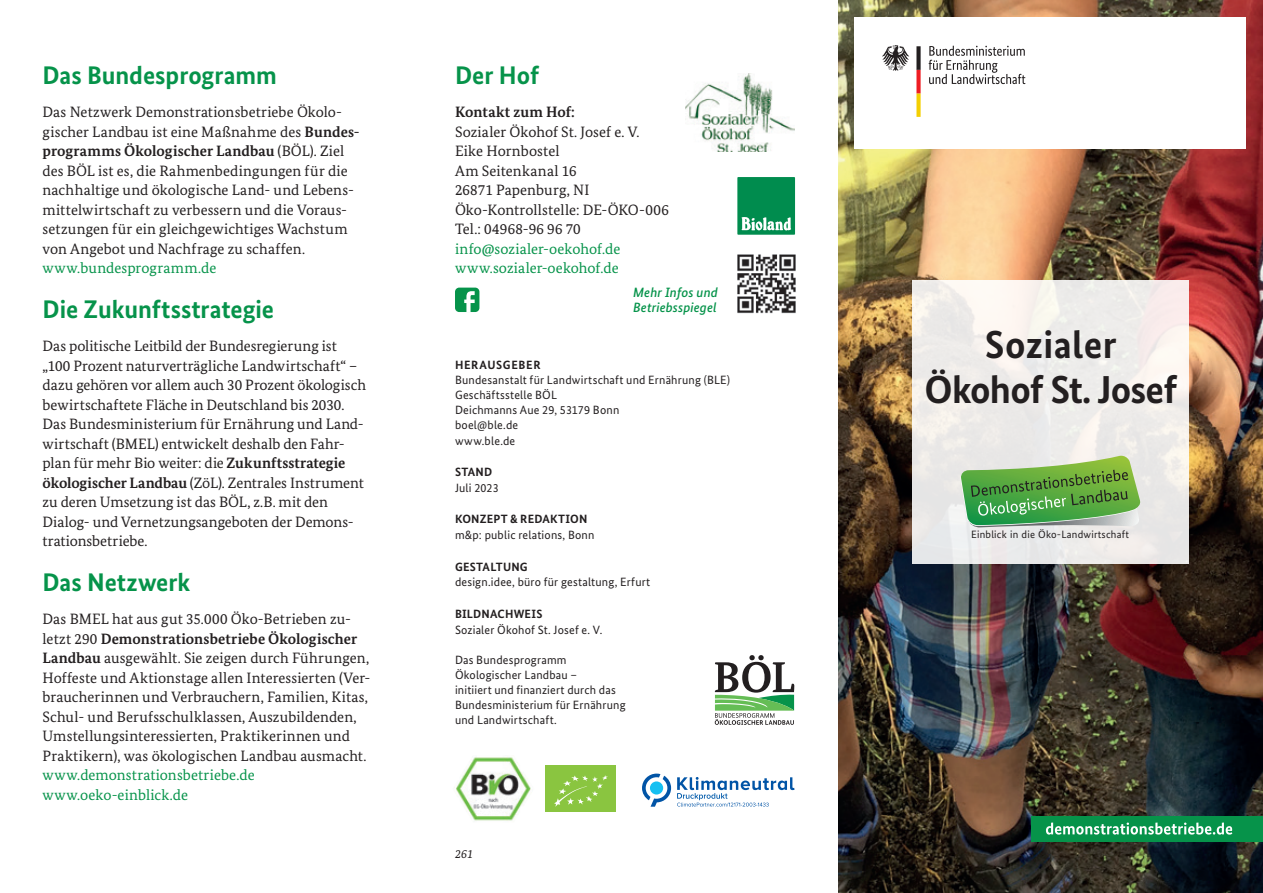
<style>
.page{position:relative;width:1263px;height:893px;background:#fff}
.page>*{position:absolute;margin:0;border:0;box-sizing:border-box;transform-origin:0 0}
.t1{font:700 39px/45px "Bundes Sans";letter-spacing:-.02em;color:#231f20;text-align:center}
.t2{font:700 25.5px "Bundes Sans";color:#06934a}
.t3{font:15px/19.5px "Bundes Serif";letter-spacing:.005em;color:#231f20}
.t4{font:15px/19.5px "Bundes Serif";letter-spacing:.005em;color:#06934a}
.t5{font:700 15px "Bundes Serif";letter-spacing:.01em;color:#231f20}
.t6{font:italic 500 13.5px/15px "Bundes Sans";letter-spacing:.01em;color:#06934a}
.t7{font:12px/15.1px "Bundes Sans";letter-spacing:.015em;color:#231f20}
.t8{font:700 12px "Bundes Sans";letter-spacing:.02em;color:#231f20}
.t9{font:700 12px "Bundes Sans";letter-spacing:.055em;color:#231f20}
.t10{font:italic 12px "Bundes Serif";color:#231f20}
.t11{font:10.65px "Bundes Sans";letter-spacing:.02em;color:#231f20}
.s1{font-weight:700}
</style>
<div class="page">
<img style="left:838px;top:0;width:425px;height:893px">
<div style="left:854px;top:17px;width:392px;height:132px;background:#fff"></div>
<div style="left:1032px;top:816px;width:231px;height:26px;background:#06934a"></div>
<svg style="left:1046px;top:822px;width:186px;height:13px"></svg>
<div style="left:912px;top:281px;width:277px;height:283px;background:linear-gradient(to bottom,#f5f0ed,#e8e8e7)"></div>
<svg style="left:642px;top:774px;width:29px;height:33px"></svg>
<svg style="left:677px;top:777px;width:118px;height:30px"></svg>
<svg style="left:929px;top:46px;width:96px;height:38px"></svg>
<svg style="left:882px;top:45px;width:27px;height:26px"></svg>
<svg style="left:916px;top:46px;width:5px;height:71px"></svg>
<img style="left:737px;top:254px;width:59px;height:60px">
<img style="left:685px;top:73px;width:109px;height:78px">
<img style="left:465px;top:759px;width:8px;height:13px">
<div style="left:545px;top:765px;width:70px;height:47px;background:#8ac540"></div>
<svg style="left:554px;top:775px;width:54px;height:32px"></svg>
<div style="left:455px;top:288px;width:24px;height:24px;background:#06934a;border-radius:4px"></div>
<svg style="left:464px;top:291px;width:11px;height:21px"></svg>
<div style="left:737px;top:177px;width:58px;height:58px;background:#008c4e"></div>
<svg style="left:741px;top:217px;width:50px;height:14px"></svg>
<svg style="left:960px;top:456px;width:181px;height:72px;background:#7db26d"></svg>
<svg style="left:715px;top:655px;width:79px;height:70px"></svg>
<h2 class="t2" style="left:43px;top:60px;width:236px">Das Bundesprogramm</h2>
<p class="t3" style="left:43px;top:102px;width:319px">Das Netzwerk Demonstrationsbetriebe Ökolo&shy;gischer Landbau ist eine Maßnahme des <span class="s1">Bundes&shy;programms Ökologischer Landbau</span> (BÖL). Ziel des BÖL ist es, die Rahmenbedingungen für die nachhaltige und ökologische Land- und Lebens&shy;mittelwirtschaft zu verbessern und die Voraus&shy;setzungen für ein gleichgewichtiges Wachstum von Angebot und Nachfrage zu schaffen.</p>
<p class="t4" style="left:43px;top:258px;width:175px">www.bundesprogramm.de</p>
<h2 class="t2" style="left:43px;top:294px;width:233px">Die Zukunftsstrategie</h2>
<p class="t3" style="left:43px;top:336px;width:325px">Das politische Leitbild der Bundesregierung ist „100 Prozent naturverträgliche Landwirtschaft“ – dazu gehören vor allem auch 30 Prozent ökologisch bewirtschaftete Fläche in Deutschland bis 2030.<br>Das Bundesministerium für Ernährung und Land&shy;wirtschaft (BMEL) entwickelt deshalb den Fahr&shy;plan für mehr Bio weiter: die <span class="s1">Zukunftsstrategie ökologischer Landbau</span> (ZöL). Zentrales Instrument zu deren Umsetzung ist das BÖL, z.B. mit den Dialog- und Vernetzungsangeboten der Demons&shy;trationsbetriebe.</p>
<h2 class="t2" style="left:43px;top:567px;width:149px">Das Netzwerk</h2>
<p class="t3" style="left:43px;top:609px;width:329px">Das BMEL hat aus gut 35.000 Öko-Betrieben zu&shy;letzt 290 <span class="s1">Demonstrationsbetriebe Ökologischer Landbau</span> ausgewählt. Sie zeigen durch Führungen, Hoffeste und Aktionstage allen Interessierten (Ver&shy;braucherinnen und Verbrauchern, Familien, Kitas, Schul- und Berufsschulklassen, Auszubildenden, Umstellungsinteressierten, Praktikerinnen und Praktikern), was ökologischen Landbau ausmacht.</p>
<p class="t4" style="left:43px;top:765px;width:214px">www.demonstrationsbetriebe.de www.oeko-einblick.de</p>
<h2 class="t2" style="left:455px;top:60px;width:86px">Der Hof</h2>
<p class="t5" style="left:455px;top:103px;width:121px">Kontakt zum Hof:</p>
<p class="t3" style="left:455px;top:121px;width:215px">Sozialer Ökohof St. Josef e. V.<br>Eike Hornbostel<br>Am Seitenkanal 16<br>26871 Papenburg, NI<br>Öko-Kontrollstelle: DE-ÖKO-006<br>Tel.: 04968-96 96 70</p>
<p class="t4" style="left:455px;top:238px;width:167px">info@sozialer-oekohof.de www.sozialer-oekohof.de</p>
<p class="t6" style="left:633px;top:285px;width:86px">Mehr Infos und<br>Betriebsspiegel</p>
<p class="t9" style="left:455px;top:357px;width:87px">HERAUSGEBER</p>
<p class="t7" style="left:455px;top:372px;width:277px">Bundesanstalt für Landwirtschaft und Ernährung (BLE)<br>Geschäftsstelle BÖL<br>Deichmanns Aue 29, 53179 Bonn<br>boel@ble.de<br>www.ble.de</p>
<p class="t8" style="left:455px;top:465px;width:39px">STAND</p>
<p class="t7" style="left:455px;top:480px;width:45px">Juli 2023</p>
<p class="t8" style="left:455px;top:512px;width:134px">KONZEPT &amp; REDAKTION</p>
<p class="t7" style="left:455px;top:527px;width:141px">m&amp;p: public relations, Bonn</p>
<p class="t8" style="left:455px;top:559px;width:74px">GESTALTUNG</p>
<p class="t7" style="left:455px;top:574px;width:197px">design.idee, büro für gestaltung, Erfurt</p>
<p class="t8" style="left:455px;top:606px;width:89px">BILDNACHWEIS</p>
<p class="t7" style="left:455px;top:622px;width:149px">Sozialer Ökohof St. Josef e. V.</p>
<p class="t7" style="left:455px;top:653px;width:172px">Das Bundesprogramm<br>Ökologischer Landbau –<br>initiiert und finanziert durch das<br>Bundesministerium für Ernährung und Landwirtschaft.</p>
<p class="t10" style="left:455px;top:847px;width:20px">261</p>
<h1 class="t1" style="left:924px;top:321px;width:254px">Sozialer<br>Ökohof St. Josef</h1>
<p class="t11" style="left:971px;top:528px;width:159px">Einblick in die Öko-Landwirtschaft</p>
</div>
